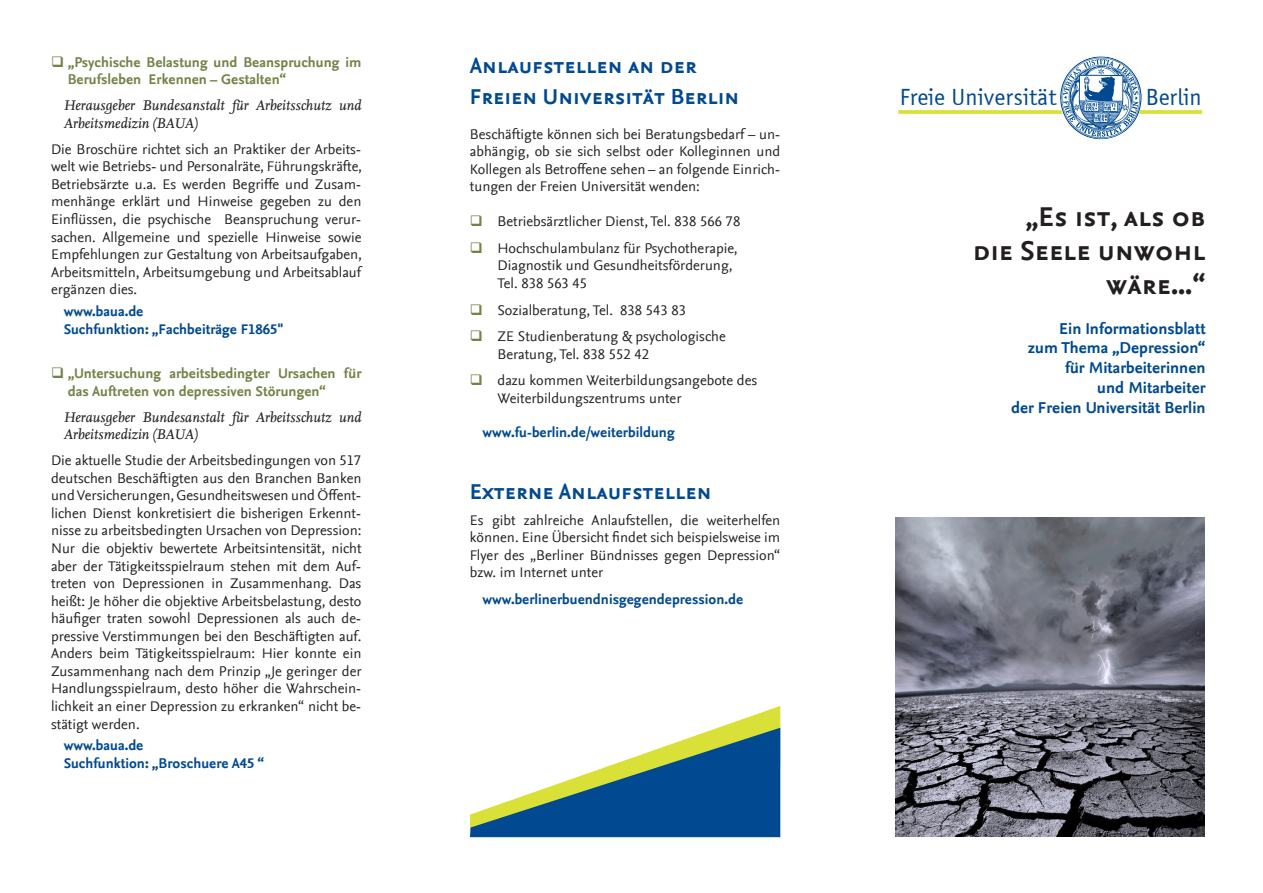
<style>
.page{position:relative;width:1263px;height:893px;background:#fff}
.page>*{position:absolute;margin:0;border:0;box-sizing:border-box;transform-origin:0 0}
.t1{font:28.5px/34.2px "Nexus Sans Bold SC";color:#231f20;text-align:right}
.t2{font:24px "Correspondence Sans";letter-spacing:.015em;color:#014990}
.t3{font:22.5px "Nexus Sans Bold SC";color:#014990}
.t4{font:700 16.5px "Nexus Sans TF";color:#014990}
.t5{font:14.7px/17.5px "Nexus Sans TF";color:#231f20;text-align:justify}
.t6{font:700 14.7px "Nexus Sans TF";color:#014990}
.t7{font:700 14.7px/17.5px "Nexus Sans TF";color:#738346}
.t8{font:italic 14.7px/17.5px "Nexus Serif";color:#231f20}
.s1{color:#738346}
</style>
<div class="page">
<img style="left:895px;top:517px;width:310px;height:320px">
<svg style="left:470px;top:706px;width:310px;height:131px"></svg>
<svg style="left:898px;top:110px;width:304px;height:4px"></svg>
<img style="left:1059px;top:56px;width:83px;height:83px;border-radius:41px">
<p class="t7" style="left:68px;top:53px;width:295px;text-indent:-17px">❑ „Psychische Belastung und Beanspruchung im<br>Berufsleben Erkennen – Gestalten“</p>
<p class="t8" style="left:64px;top:97px;width:299px">Herausgeber Bundesanstalt für Arbeitsschutz und<br>Arbeitsmedizin (BAUA)</p>
<p class="t5" style="left:51px;top:140px;width:312px">Die Broschüre richtet sich an Praktiker der Arbeits&shy;welt wie Betriebs- und Personalräte, Führungskräfte, Betriebsärzte u.a. Es werden Begriffe und Zusam&shy;menhänge erklärt und Hinweise gegeben zu den Einflüssen, die psychische Beanspruchung verur&shy;sachen. Allgemeine und spezielle Hinweise sowie Empfehlungen zur Gestaltung von Arbeitsaufgaben, Arbeitsmitteln, Arbeitsumgebung und Arbeitsablauf ergänzen dies.</p>
<p class="t6" style="left:64px;top:303px;width:81px">www.baua.de</p>
<p class="t6" style="left:64px;top:320px;width:221px">Suchfunktion: „Fachbeiträge F1865"</p>
<p class="t7" style="left:68px;top:365px;width:295px;text-indent:-17px">❑ „Untersuchung arbeitsbedingter Ursachen für das Auftreten von depressiven Störungen“</p>
<p class="t8" style="left:64px;top:408px;width:299px">Herausgeber Bundesanstalt für Arbeitsschutz und<br>Arbeitsmedizin (BAUA)</p>
<p class="t5" style="left:51px;top:452px;width:312px">Die aktuelle Studie der Arbeitsbedingungen von 517 deutschen Beschäftigten aus den Branchen Banken und Versicherungen, Gesundheitswesen und Öffent&shy;lichen Dienst konkretisiert die bisherigen Erkennt&shy;nisse zu arbeitsbedingten Ursachen von Depression:<br>Nur die objektiv bewertete Arbeitsintensität, nicht aber der Tätigkeitsspielraum stehen mit dem Auf&shy;treten von Depressionen in Zusammenhang. Das heißt: Je höher die objektive Arbeitsbelastung, desto häufiger traten sowohl Depressionen als auch de&shy;pressive Verstimmungen bei den Beschäftigten auf.<br>Anders beim Tätigkeitsspielraum: Hier konnte ein Zusammenhang nach dem Prinzip „Je geringer der Handlungsspielraum, desto höher die Wahrschein&shy;lichkeit an einer Depression zu erkranken“ nicht be&shy;stätigt werden.</p>
<p class="t6" style="left:64px;top:737px;width:81px">www.baua.de</p>
<p class="t6" style="left:64px;top:755px;width:202px">Suchfunktion: „Broschuere A45 “</p>
<p class="t3" style="left:470px;top:53px;width:228px">Anlaufstellen an der</p>
<p class="t3" style="left:470px;top:84px;width:271px">Freien Universität Berlin</p>
<p class="t5" style="left:470px;top:125px;width:312px">Beschäftigte können sich bei Beratungsbedarf – un&shy;abhängig, ob sie sich selbst oder Kolleginnen und Kollegen als Betroffene sehen – an folgende Einrich&shy;tungen der Freien Universität wenden:</p>
<p class="t5" style="left:470px;top:213px;width:272px"><span class="s1">❑</span> Betriebsärztlicher Dienst, Tel. 838 566 78</p>
<p class="t5" style="left:498px;top:239px;width:242px;text-align:left;text-indent:-28px"><span class="s1">❑</span> Hochschulambulanz für Psychotherapie,<br>Diagnostik und Gesundheitsförderung,<br>Tel. 838 563 45</p>
<p class="t5" style="left:470px;top:301px;width:218px"><span class="s1">❑</span> Sozialberatung, Tel. 838 543 83</p>
<p class="t5" style="left:498px;top:328px;width:230px;text-indent:-28px"><span class="s1">❑</span> ZE Studienberatung &amp; psychologische<br>Beratung, Tel. 838 552 42</p>
<p class="t5" style="left:498px;top:372px;width:261px;text-indent:-28px"><span class="s1">❑</span> dazu kommen Weiterbildungsangebote des<br>Weiterbildungszentrums unter</p>
<p class="t6" style="left:483px;top:424px;width:194px">www.fu-berlin.de/weiterbildung</p>
<p class="t3" style="left:470px;top:479px;width:243px">Externe Anlaufstellen</p>
<p class="t5" style="left:470px;top:511px;width:312px">Es gibt zahlreiche Anlaufstellen, die weiterhelfen können. Eine Übersicht findet sich beispielsweise im Flyer des „Berliner Bündnisses gegen Depression“ bzw. im Internet unter</p>
<p class="t6" style="left:483px;top:590px;width:262px">www.berlinerbuendnisgegendepression.de</p>
<p class="t2" style="left:900px;top:84px;width:158px">Freie Universität</p>
<p class="t2" style="left:1146px;top:84px;width:57px">Berlin</p>
<p class="t1" style="left:1025px;top:199px;width:182px">„Es ist, als ob</p>
<p class="t1" style="left:973px;top:234px;width:234px">die Seele unwohl wäre...“</p>
<p class="t4" style="left:1059px;top:319px;width:148px">Ein Informationsblatt</p>
<p class="t4" style="left:1028px;top:339px;width:179px">zum Thema „Depression“</p>
<p class="t4" style="left:1065px;top:358px;width:142px">für Mitarbeiterinnen</p>
<p class="t4" style="left:1097px;top:378px;width:110px">und Mitarbeiter</p>
<p class="t4" style="left:1011px;top:398px;width:196px">der Freien Universität Berlin</p>
</div>
